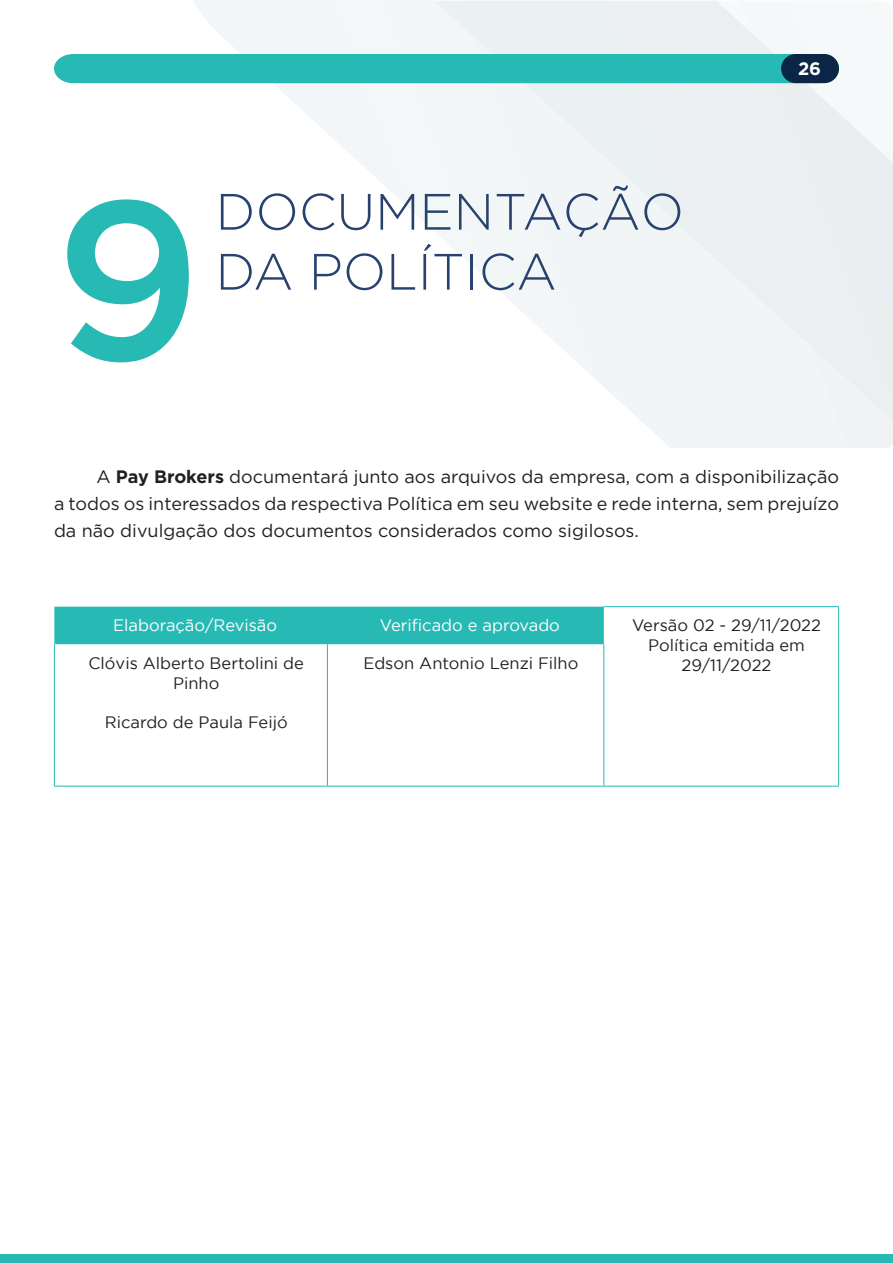
<style>
.page{position:relative;width:893px;height:1263px;background:#fff}
.page>*{position:absolute;margin:0;border:0;box-sizing:border-box;transform-origin:0 0}
.t1{font:500 225px "Gotham Pro";color:#27bab5}
.t2{font:300 51px "Gotham";color:#27426e}
.t3{font:18px/27px "Gotham Pro";color:#231f20;text-align:justify}
.t4{font:700 18px "Gotham";color:#fff}
.t5{font:16.5px/19.8px "Gotham";color:#231f20;text-align:center}
.t6{font:16.5px "Gotham";color:#fff}
.s1{font-weight:700}
</style>
<div class="page">
<div style="left:54px;top:54px;width:785px;height:29px;background:#27bab5"></div>
<div style="left:781px;top:54px;width:58px;height:29px;background:#0a2545;border-radius:15px"></div>
<div style="left:0;top:1254px;width:893px;height:9px;background:#27bab5"></div>
<div style="left:54px;top:607px;width:550px;height:37px;background:#27bab5"></div>
<hr style="left:327px;top:786px;width:276px;height:1px;background:#26bab4">
<hr style="left:54px;top:644px;width:1px;height:142px;background:#26bab4">
<hr style="left:327px;top:644px;width:1px;height:142px;background:#26bab4">
<hr style="left:54px;top:786px;width:273px;height:1px;background:#26bab4">
<hr style="left:604px;top:606px;width:235px;height:1px;background:#26bab5">
<hr style="left:838px;top:607px;width:1px;height:37px;background:#26bab5">
<hr style="left:603px;top:644px;width:1px;height:142px;background:#26bab5">
<hr style="left:838px;top:644px;width:1px;height:142px;background:#26bab5">
<hr style="left:603px;top:786px;width:236px;height:1px;background:#26bab5">
<h1 class="t1" style="left:54px;top:152px;width:149px">9</h1>
<h2 class="t2" style="left:216px;top:184px;width:470px">DOCUMENTAÇÃO</h2>
<h2 class="t2" style="left:216px;top:244px;width:343px">DA POLÍTICA</h2>
<p class="t4" style="left:798px;top:58px;width:25px">26</p>
<p class="t3" style="left:54px;top:463px;width:786px;text-indent:43px">A <span class="s1">Pay Brokers</span> documentará junto aos arquivos da empresa, com a disponibilização a todos os interessados da respectiva Política em seu website e rede interna, sem prejuízo da não divulgação dos documentos considerados como sigilosos.</p>
<p class="t6" style="left:113px;top:616px;width:165px">Elaboração/Revisão</p>
<p class="t6" style="left:380px;top:616px;width:182px">Verificado e aprovado</p>
<p class="t5" style="left:632px;top:615px;width:191px">Versão 02 - 29/11/2022<br>Política emitida em</p>
<p class="t5" style="left:88px;top:653px;width:217px">Clóvis Alberto Bertolini de</p>
<p class="t5" style="left:682px;top:655px;width:91px">29/11/2022</p>
<p class="t5" style="left:173px;top:673px;width:48px">Pinho</p>
<p class="t5" style="left:105px;top:712px;width:184px">Ricardo de Paula Feijó</p>
<p class="t5" style="left:363px;top:653px;width:216px">Edson Antonio Lenzi Filho</p>
</div>
